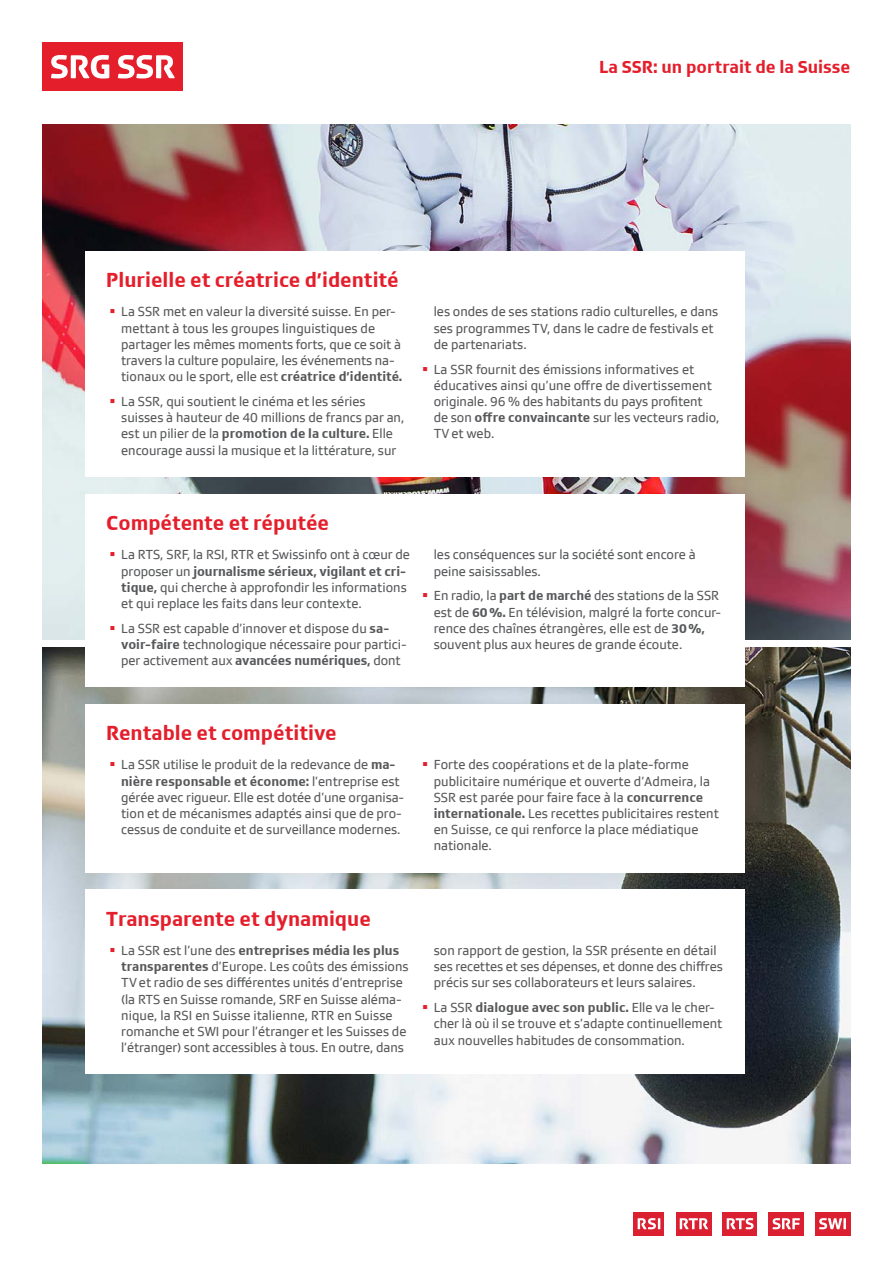
<style>
.page{position:relative;width:893px;height:1263px;background:#fff}
.page>*{position:absolute;margin:0;border:0;box-sizing:border-box;transform-origin:0 0}
.Untertitel{font:700 21px "SRGSSR Type";color:#e41e2b}
.t1{font:700 18px "SRGSSR Type";color:#e41e2b}
.t2{font:13.5px/16.2px "SRGSSR Type";color:#57585a}
.s1{font-weight:700}
</style>
<div class="page">
<img style="left:43px;top:124px;width:807px;height:515px">
<img style="left:43px;top:648px;width:807px;height:515px">
<div style="left:85px;top:251px;width:659px;height:226px;background:#fff"></div>
<div style="left:85px;top:494px;width:659px;height:193px;background:#fff"></div>
<div style="left:85px;top:704px;width:659px;height:168px;background:#fff"></div>
<div style="left:85px;top:889px;width:659px;height:185px;background:#fff"></div>
<div style="left:634px;top:1212px;width:30px;height:23px;background:#da2031"></div>
<svg style="left:638px;top:1218px;width:22px;height:11px"></svg>
<div style="left:676px;top:1212px;width:35px;height:23px;background:#da2031"></div>
<svg style="left:680px;top:1218px;width:28px;height:11px"></svg>
<div style="left:723px;top:1212px;width:34px;height:23px;background:#da2031"></div>
<svg style="left:727px;top:1218px;width:27px;height:11px"></svg>
<div style="left:768px;top:1212px;width:36px;height:23px;background:#da2031"></div>
<svg style="left:772px;top:1218px;width:28px;height:11px"></svg>
<div style="left:815px;top:1212px;width:35px;height:23px;background:#da2031"></div>
<svg style="left:819px;top:1218px;width:27px;height:11px"></svg>
<div style="left:43px;top:43px;width:140px;height:48px;background:#e41e2b"></div>
<svg style="left:51px;top:55px;width:58px;height:24px"></svg>
<svg style="left:118px;top:55px;width:57px;height:23px"></svg>
<p class="t1" style="left:599px;top:56px;width:253px">La SSR: un portrait de la Suisse</p>
<p class="Untertitel" style="left:106px;top:268px;width:294px">Plurielle et créatrice d’identité</p>
<p class="t2" style="left:121px;top:304px;width:283px">La SSR met en valeur la diversité suisse. En per&shy;mettant à tous les groupes linguistiques de partager les mêmes moments forts, que ce soit à travers la culture populaire, les événements na&shy;tionaux ou le sport, elle est <span class="s1">créatrice d’identité.</span></p>
<p class="t2" style="left:121px;top:393px;width:285px">La SSR, qui soutient le cinéma et les séries suisses à hauteur de 40 millions de francs par an, est un pilier de la <span class="s1">promotion de la culture.</span> Elle encourage aussi la musique et la littérature, sur</p>
<p class="Untertitel" style="left:106px;top:511px;width:224px">Compétente et réputée</p>
<p class="t2" style="left:121px;top:547px;width:290px">La RTS, SRF, la RSI, RTR et Swissinfo ont à cœur de proposer un <span class="s1">journalisme sérieux, vigilant et cri&shy;tique,</span> qui cherche à approfondir les informations et qui replace les faits dans leur contexte.</p>
<p class="t2" style="left:121px;top:620px;width:287px">La SSR est capable d’innover et dispose du <span class="s1">sa&shy;voir-faire</span> technologique nécessaire pour partici&shy;per activement aux <span class="s1">avancées numériques,</span> dont</p>
<p class="t2" style="left:434px;top:304px;width:286px">les ondes de ses stations radio culturelles, e dans ses programmes TV, dans le cadre de festivals et de partenariats.</p>
<p class="t2" style="left:434px;top:361px;width:287px">La SSR fournit des émissions informatives et éducatives ainsi qu’une offre de divertissement originale. 96 % des habitants du pays profitent de son <span class="s1">offre convaincante</span> sur les vecteurs radio, TV et web.</p>
<p class="t2" style="left:434px;top:547px;width:263px">les conséquences sur la société sont encore à peine saisissables.</p>
<p class="t2" style="left:434px;top:588px;width:289px">En radio, la <span class="s1">part de marché</span> des stations de la SSR est de <span class="s1">60%.</span> En télévision, malgré la forte concur&shy;rence des chaînes étrangères, elle est de <span class="s1">30%, </span>souvent plus aux heures de grande écoute.</p>
<p class="Untertitel" style="left:106px;top:721px;width:232px">Rentable et compétitive</p>
<p class="t2" style="left:121px;top:757px;width:285px">La SSR utilise le produit de la redevance de <span class="s1">ma&shy;nière responsable et économe:</span> l’entreprise est gérée avec rigueur. Elle est dotée d’une organisa&shy;tion et de mécanismes adaptés ainsi que de pro&shy;cessus de conduite et de surveillance modernes.</p>
<p class="t2" style="left:434px;top:757px;width:287px">Forte des coopérations et de la plate-forme publicitaire numérique et ouverte d’Admeira, la SSR est parée pour faire face à la <span class="s1">concurrence internationale.</span> Les recettes publicitaires restent en Suisse, ce qui renforce la place médiatique nationale.</p>
<p class="Untertitel" style="left:106px;top:906px;width:266px">Transparente et dynamique</p>
<p class="t2" style="left:121px;top:942px;width:289px">La SSR est l’une des <span class="s1">entreprises média les plus transparentes</span> d’Europe. Les coûts des émissions TV et radio de ses différentes unités d’entreprise (la RTS en Suisse romande, SRF en Suisse aléma&shy;nique, la RSI en Suisse italienne, RTR en Suisse romanche et SWI pour l’étranger et les Suisses de l’étranger) sont accessibles à tous. En outre, dans</p>
<p class="t2" style="left:434px;top:942px;width:291px">son rapport de gestion, la SSR présente en détail ses recettes et ses dépenses, et donne des chiffres précis sur ses collaborateurs et leurs salaires.</p>
<p class="t2" style="left:434px;top:999px;width:290px">La SSR <span class="s1">dialogue avec son public.</span> Elle va le cher&shy;cher là où il se trouve et s’adapte continuellement aux nouvelles habitudes de consommation.</p>
</div>
